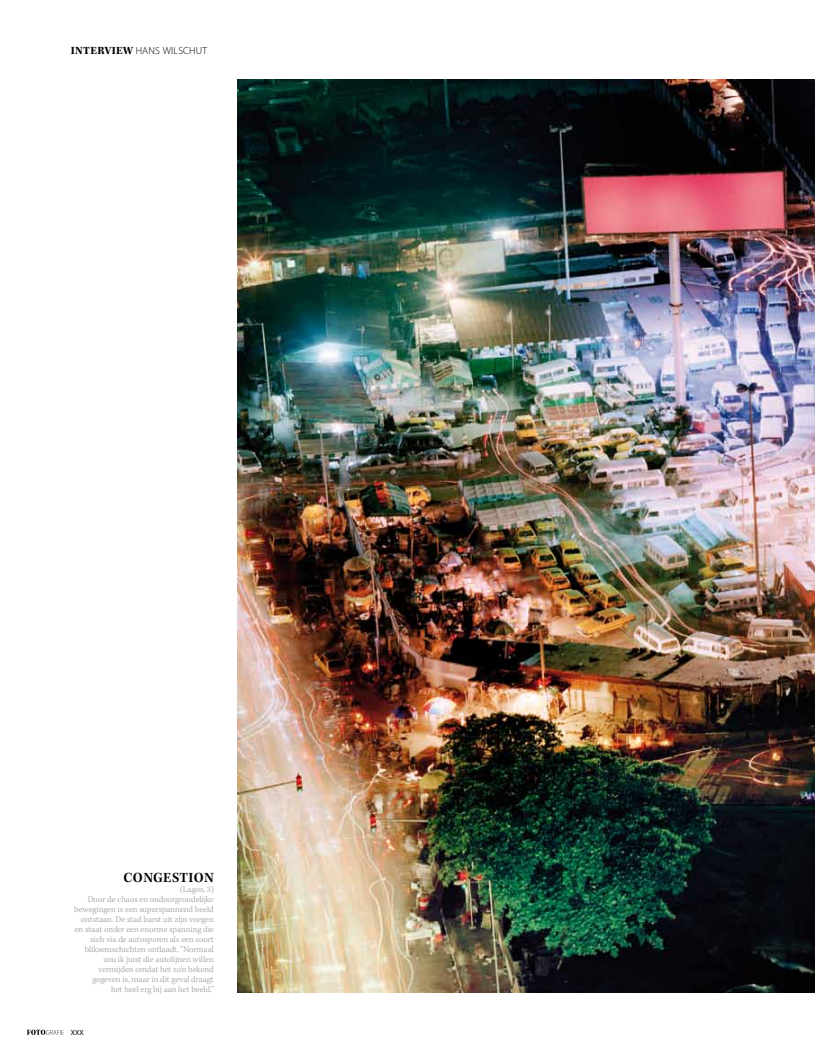
<style>
.page{position:relative;width:815px;height:1063px;background:#fff}
.page>*{position:absolute;margin:0;border:0;box-sizing:border-box;transform-origin:0 0}
.t1{font:300 14.38px "Myriad Arabic";letter-spacing:.01em;color:#000}
.t2{font:600 14.38px "Kepler Std";letter-spacing:.025em;color:#000}
.t3{font:300 8.75px/10px "Kepler Std";color:#9c9e9f;text-align:right}
.t4{font:7.5px "Myriad Pro";color:#000}
.s1{font-family:"Kepler Std";font-weight:700;font-size:11.25px}
</style>
<div class="page">
<svg style="left:27px;top:1030px;width:37px;height:5px"></svg>
<img style="left:237px;top:79px;width:578px;height:914px">
<h1 class="t1" style="left:71px;top:41px;width:138px"><span class="s1">INTERVIEW</span> Hans Wilschut</h1>
<h1 class="t2" style="left:124px;top:870px;width:92px">CONGESTION</h1>
<p class="t3" style="left:74px;top:885px;width:141px">(Lagos, 3)<br>Door de chaos en ondoorgrondelijke bewegingen is een superspannend beeld ontstaan. De stad barst uit zijn voegen en staat onder een enorme spanning die zich via de autosporen als een soort bliksemschichten ontlaadt. “Normaal zou ik juist die autolijnen willen vermijden omdat het zo’n bekend gegeven is, maar in dit geval draagt<br>het heel erg bij aan het beeld.”</p>
<p class="t4" style="left:71px;top:1028px;width:14px">XXX</p>
</div>
